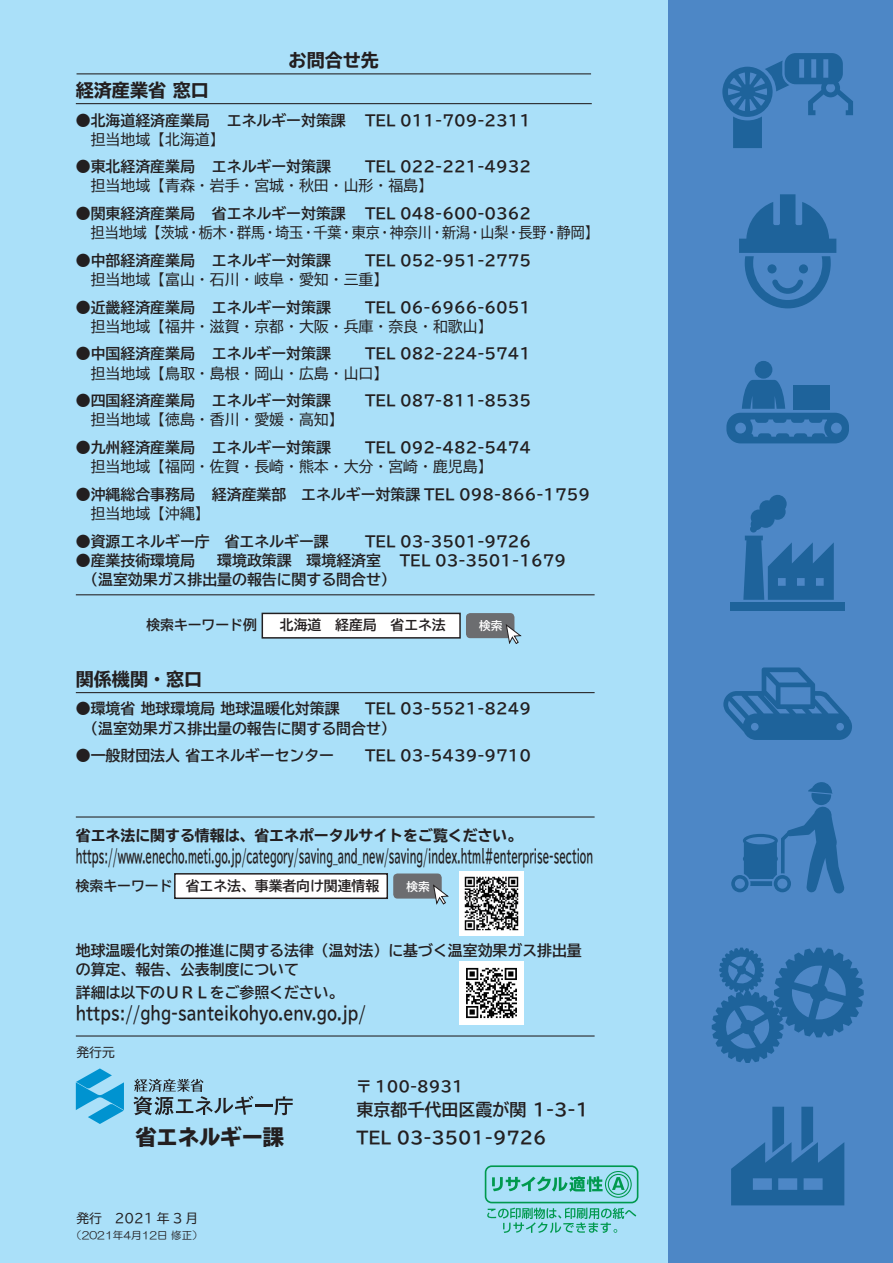
<style>
.page{position:relative;width:893px;height:1263px;background:#4d87c6}
.page>*{position:absolute;margin:0;border:0;box-sizing:border-box;transform-origin:0 0}
.t1{font:800 21.3px "TBUD Go Std";color:#231f20}
.t2{font:700 18px "TBUD Go Std";color:#231f20;scale:.52 1}
.t3{font:700 18px "TBUD Go Std";color:#231f20;scale:.8 1}
.t4{font:700 expanded 18px "TBUD Go Std";color:#231f20}
.t5{font:700 16.95px/27.6px "TBUD Go Std";color:#231f20}
.t6{font:700 14.85px/19.2px "TBUD Go Std";color:#231f20}
.t7{font:14.85px "TBUD Go Std";color:#231f20}
.t8{font:14.85px "TBUD Go Std";color:#231f20;scale:.94 1}
.t9{font:700 expanded 14.85px "TBUD Go Std";color:#231f20}
.t10{font:13.8px "TBUD Go Std Bold 90 pv RKSJ H";color:#231f20}
.t11{font:12.75px "TBUD Go Std";color:#231f20}
.t12{font:11.7px "TBUD Go Std Bold 90 pv RKSJ H";color:#fff}
.t13{font:10.5px "HG Maru Gothic MPRO";color:#221e1f}
</style>
<div class="page">
<div style="left:0;top:0;width:668px;height:1263px;background:#aae0f9"></div>
<div style="left:730px;top:602px;width:115px;height:9px;background:#1e639b"></div>
<svg style="left:743px;top:495px;width:91px;height:105px"></svg>
<svg style="left:731px;top:782px;width:113px;height:112px"></svg>
<svg style="left:723px;top:667px;width:129px;height:73px"></svg>
<div style="left:755px;top:361px;width:17px;height:18px;background:#1e639b;border-radius:50%"></div>
<svg style="left:726px;top:380px;width:123px;height:63px"></svg>
<svg style="left:739px;top:194px;width:97px;height:114px"></svg>
<svg style="left:722px;top:53px;width:131px;height:95px"></svg>
<svg style="left:731px;top:1107px;width:113px;height:98px"></svg>
<svg style="left:712px;top:947px;width:152px;height:116px"></svg>
<svg style="left:134px;top:1079px;width:159px;height:36px"></svg>
<svg style="left:76px;top:1068px;width:48px;height:56px"></svg>
<hr style="left:76px;top:103px;width:516px;height:1px;background:#231f20">
<hr style="left:76px;top:692px;width:519px;height:1px;background:#231f20">
<svg style="left:485px;top:1165px;width:153px;height:68px"></svg>
<hr style="left:76px;top:594px;width:519px;height:1px;background:#231f20">
<div style="left:262px;top:613px;width:198px;height:25px;background:#fff"></div>
<div style="left:262px;top:613px;width:199px;height:26px;border:1px solid #231f20"></div>
<div style="left:466px;top:613px;width:48px;height:25px;background:#6c6d70;border-radius:4px"></div>
<svg style="left:505px;top:623px;width:16px;height:21px"></svg>
<div style="left:175px;top:874px;width:212px;height:24px;background:#fff"></div>
<div style="left:174px;top:873px;width:214px;height:26px;border:1px solid #231f20"></div>
<div style="left:393px;top:873px;width:49px;height:25px;background:#6c6d70;border-radius:4px"></div>
<svg style="left:433px;top:884px;width:15px;height:20px"></svg>
<hr style="left:76px;top:816px;width:519px;height:1px;background:#231f20">
<hr style="left:76px;top:1035px;width:519px;height:1px;background:#231f20">
<hr style="left:77px;top:73px;width:514px;height:1px;background:#231f20">
<img style="left:459px;top:872px;width:64px;height:63px">
<img style="left:459px;top:961px;width:64px;height:64px">
<p class="t4" style="left:289px;top:50px;width:92px">お問合せ先</p>
<p class="t4" style="left:76px;top:80px;width:135px">経済産業省 窓口</p>
<p class="t6" style="left:76px;top:111px;width:272px">●北海道経済産業局　エネルギー対策課</p>
<p class="t6" style="left:365px;top:111px;width:168px">TEL 011-709-2311</p>
<p class="t7" style="left:91px;top:127px;width:135px">担当地域【北海道】</p>
<p class="t6" style="left:76px;top:157px;width:257px">●東北経済産業局 エネルギー対策課</p>
<p class="t6" style="left:365px;top:157px;width:168px">TEL 022-221-4932</p>
<p class="t7" style="left:91px;top:174px;width:344px">担当地域【青森・岩手・宮城・秋田・山形・福島】</p>
<p class="t6" style="left:76px;top:204px;width:272px">●関東経済産業局 省エネルギー対策課</p>
<p class="t6" style="left:365px;top:204px;width:168px">TEL 048-600-0362</p>
<p class="t8" style="left:91px;top:220px;width:542px">担当地域【茨城・栃木・群馬・埼玉・千葉・東京・神奈川・新潟・山梨・長野・静岡】</p>
<p class="t6" style="left:76px;top:251px;width:257px">●中部経済産業局 エネルギー対策課</p>
<p class="t6" style="left:365px;top:251px;width:168px">TEL 052-951-2775</p>
<p class="t7" style="left:91px;top:267px;width:299px">担当地域【富山・石川・岐阜・愛知・三重】</p>
<p class="t6" style="left:76px;top:298px;width:257px">●近畿経済産業局 エネルギー対策課</p>
<p class="t6" style="left:365px;top:298px;width:168px">TEL 06-6966-6051</p>
<p class="t7" style="left:91px;top:314px;width:403px">担当地域【福井・滋賀・京都・大阪・兵庫・奈良・和歌山】</p>
<p class="t6" style="left:76px;top:344px;width:257px">●中国経済産業局 エネルギー対策課</p>
<p class="t6" style="left:365px;top:344px;width:168px">TEL 082-224-5741</p>
<p class="t7" style="left:91px;top:361px;width:299px">担当地域【鳥取・島根・岡山・広島・山口】</p>
<p class="t6" style="left:76px;top:391px;width:257px">●四国経済産業局 エネルギー対策課</p>
<p class="t6" style="left:365px;top:391px;width:168px">TEL 087-811-8535</p>
<p class="t7" style="left:91px;top:407px;width:254px">担当地域【徳島・香川・愛媛・高知】</p>
<p class="t6" style="left:76px;top:438px;width:257px">●九州経済産業局 エネルギー対策課</p>
<p class="t6" style="left:365px;top:438px;width:168px">TEL 092-482-5474</p>
<p class="t7" style="left:91px;top:454px;width:403px">担当地域【福岡・佐賀・長崎・熊本・大分・宮崎・鹿児島】</p>
<p class="t6" style="left:76px;top:485px;width:516px">●沖縄総合事務局 経済産業部　エネルギー対策課 TEL 098-866-1759</p>
<p class="t7" style="left:91px;top:501px;width:121px">担当地域【沖縄】</p>
<p class="t6" style="left:76px;top:531px;width:254px">●資源エネルギー庁　省エネルギー課</p>
<p class="t6" style="left:365px;top:531px;width:168px">TEL 03-3501-9726</p>
<p class="t6" style="left:76px;top:551px;width:121px">●産業技術環境局</p>
<p class="t6" style="left:217px;top:551px;width:165px">環境政策課　環境経済室</p>
<p class="t6" style="left:400px;top:551px;width:168px">TEL 03-3501-1679</p>
<p class="t6" style="left:83px;top:570px;width:314px">（温室効果ガス排出量の報告に関する問合せ）</p>
<p class="t10" style="left:146px;top:614px;width:112px">検索キーワード例</p>
<p class="t10" style="left:280px;top:614px;width:167px">北海道　経産局　省エネ法</p>
<p class="t12" style="left:479px;top:616px;width:25px">検索</p>
<p class="t4" style="left:76px;top:669px;width:128px">関係機関・窓口</p>
<p class="t6" style="left:76px;top:699px;width:265px">●環境省 地球環境局 地球温暖化対策課</p>
<p class="t6" style="left:83px;top:699px;width:449px;text-indent:282px">TEL 03-5521-8249（温室効果ガス排出量の報告に関する問合せ）</p>
<p class="t6" style="left:76px;top:746px;width:260px">●一般財団法人 省エネルギーセンター</p>
<p class="t6" style="left:365px;top:746px;width:168px">TEL 03-5439-9710</p>
<p class="t9" style="left:76px;top:827px;width:448px">省エネ法に関する情報は、省エネポータルサイトをご覧ください。</p>
<p class="t2" style="left:76px;top:841px;width:996px">https://www.enecho.meti.go.jp/category/saving_and_new/saving/index.html#enterprise-section</p>
<p class="t10" style="left:76px;top:874px;width:305px">検索キーワード 省エネ法、事業者向け関連情報</p>
<p class="t12" style="left:406px;top:877px;width:25px">検索</p>
<p class="t6" style="left:76px;top:941px;width:507px">地球温暖化対策の推進に関する法律（温対法）に基づく温室効果ガス排出量の算定、報告、公表制度について</p>
<p class="t6" style="left:76px;top:983px;width:269px">詳細は以下のＵＲＬをご参照ください。</p>
<p class="t3" style="left:76px;top:999px;width:364px">https://ghg-santeikohyo.env.go.jp/</p>
<p class="t11" style="left:77px;top:1042px;width:40px">発行元</p>
<h1 class="t1" style="left:135px;top:1125px;width:150px">省エネルギー課</h1>
<p class="t11" style="left:77px;top:1208px;width:123px">発行　2021 年 3 月</p>
<p class="t13" style="left:71px;top:1229px;width:133px">（2021年4月12日 修正）</p>
<p class="t6" style="left:356px;top:1077px;width:109px">〒 100-8931</p>
<p class="t5" style="left:356px;top:1096px;width:234px">東京都千代田区霞が関 1-3-1<br>TEL 03-3501-9726</p>
</div>
